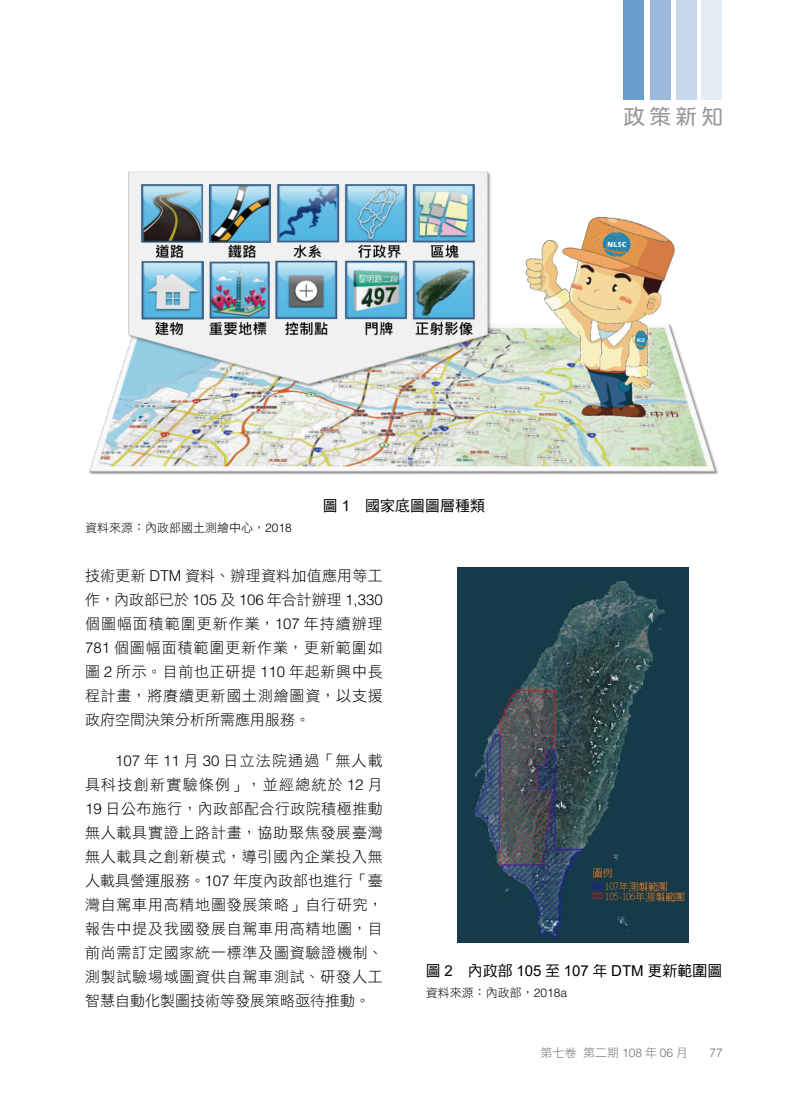
<style>
.page{position:relative;width:808px;height:1106px;background:#fff}
.page>*{position:absolute;margin:0;border:0;box-sizing:border-box;transform-origin:0 0}
.t1{font:21px "DF Yuan Std W7";color:#999899}
.t2{font:15px/24px "DF Hei Std W3";letter-spacing:.05em;color:#000;text-align:justify}
.t3{font:15px "DF Hei Std W5";color:#000}
.t4{font:12px "DF Hei Std W3";color:#000}
.t5{font:12px "DF Hei Std W3";color:#727171}
.t6{font:300 12px "Helvetica LT Std";color:#727171}
.s1{font-family:"Helvetica LT Std";font-weight:300}
.s2{font-family:"Arial"}
</style>
<div class="page">
<div style="left:623px;top:0;width:21px;height:100px;background:#669dcb"></div>
<div style="left:676px;top:0;width:20px;height:100px;background:#c8d7eb"></div>
<div style="left:650px;top:0;width:21px;height:100px;background:#9ab9db"></div>
<div style="left:701px;top:0;width:21px;height:100px;background:#e4ecf6"></div>
<img style="left:89px;top:171px;width:630px;height:304px">
<img style="left:458px;top:568px;width:230px;height:374px">
<h1 class="t1" style="left:624px;top:105px;width:101px">政策新知</h1>
<p class="t4" style="left:85px;top:521px;width:208px">資料來源：內政部國土測繪中心，<span class="s1">2018</span></p>
<p class="t3" style="left:323px;top:497px;width:164px">圖 <span class="s2">1</span>　國家底圖圖層種類</p>
<p class="t2" style="left:85px;top:563px;width:299px">技術更新 <span class="s1">DTM</span> 資料、辦理資料加值應用等工作，內政部已於 <span class="s1">105</span> 及 <span class="s1">106</span> 年合計辦理 <span class="s1">1,330</span>個圖幅面積範圍更新作業，<span class="s1">107</span> 年持續辦理<span class="s1">781</span> 個圖幅面積範圍更新作業，更新範圍如圖 <span class="s1">2</span> 所示。目前也正研提 <span class="s1">110</span> 年起新興中長程計畫，將賡續更新國土測繪圖資，以支援政府空間決策分析所需應用服務。</p>
<p class="t2" style="left:85px;top:748px;width:299px;text-indent:30px"><span class="s1">107</span> 年 <span class="s1">11</span> 月 <span class="s1">30</span> 日立法院通過「無人載具科技創新實驗條例」，並經總統於 <span class="s1">12</span> 月<span class="s1">19</span> 日公布施行，內政部配合行政院積極推動無人載具實證上路計畫，協助聚焦發展臺灣無人載具之創新模式，導引國內企業投入無人載具營運服務。<span class="s1">107</span> 年度內政部也進行「臺灣自駕車用高精地圖發展策略」自行研究，報告中提及我國發展自駕車用高精地圖，目前尚需訂定國家統一標準及圖資驗證機制、測製試驗場域圖資供自駕車測試、研發人工智慧自動化製圖技術等發展策略亟待推動。</p>
<p class="t3" style="left:426px;top:962px;width:298px">圖 <span class="s2">2</span>　內政部 <span class="s2">105</span> 至 <span class="s2">107</span> 年 <span class="s2">DTM</span> 更新範圍圖</p>
<p class="t4" style="left:426px;top:986px;width:143px">資料來源：內政部，<span class="s1">2018a</span></p>
<p class="t5" style="left:540px;top:1046px;width:149px">第七卷 第二期 <span class="s1">108</span> 年 <span class="s1">06</span> 月</p>
<p class="t6" style="left:709px;top:1045px;width:15px">77</p>
</div>
